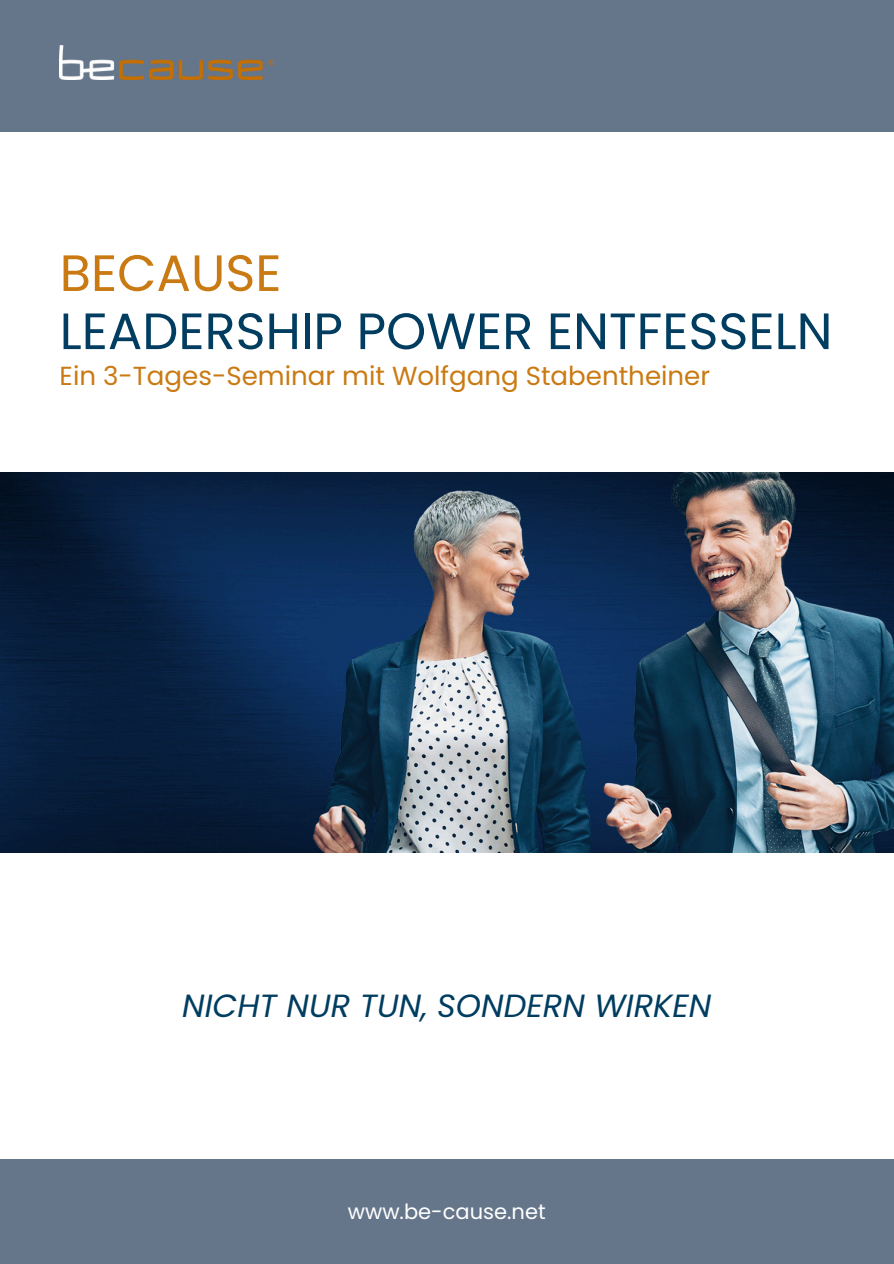
<style>
.page{position:relative;width:894px;height:1264px;background:#fff}
.page>*{position:absolute;margin:0;border:0;box-sizing:border-box;transform-origin:0 0}
.t1{font:51px "Poppins";color:#003d60}
.t2{font:51px "Poppins";color:#ca7a12}
.t3{font:italic 32.1px "Poppins";color:#003d60}
.t4{font:26.1px "Poppins";color:#ca7a12}
.t5{font:21px "Poppins";color:#fff}
</style>
<div class="page">
<img style="left:0;top:473px;width:893px;height:379px">
<div style="left:0;top:0;width:893px;height:132px;background:#65768b"></div>
<div style="left:0;top:1159px;width:893px;height:104px;background:#65768b"></div>
<img style="left:60px;top:45px;width:213px;height:34px">
<p class="t2" style="left:60px;top:237px;width:223px">BECAUSE</p>
<h1 class="t1" style="left:60px;top:295px;width:774px">LEADERSHIP POWER ENTFESSELN</h1>
<h1 class="t4" style="left:60px;top:358px;width:652px">Ein 3-Tages-Seminar mit Wolfgang Stabentheiner</h1>
<h3 class="t3" style="left:182px;top:983px;width:530px">NICHT NUR TUN, SONDERN WIRKEN</h3>
<p class="t5" style="left:348px;top:1197px;width:199px">www.be-cause.net</p>
</div>
